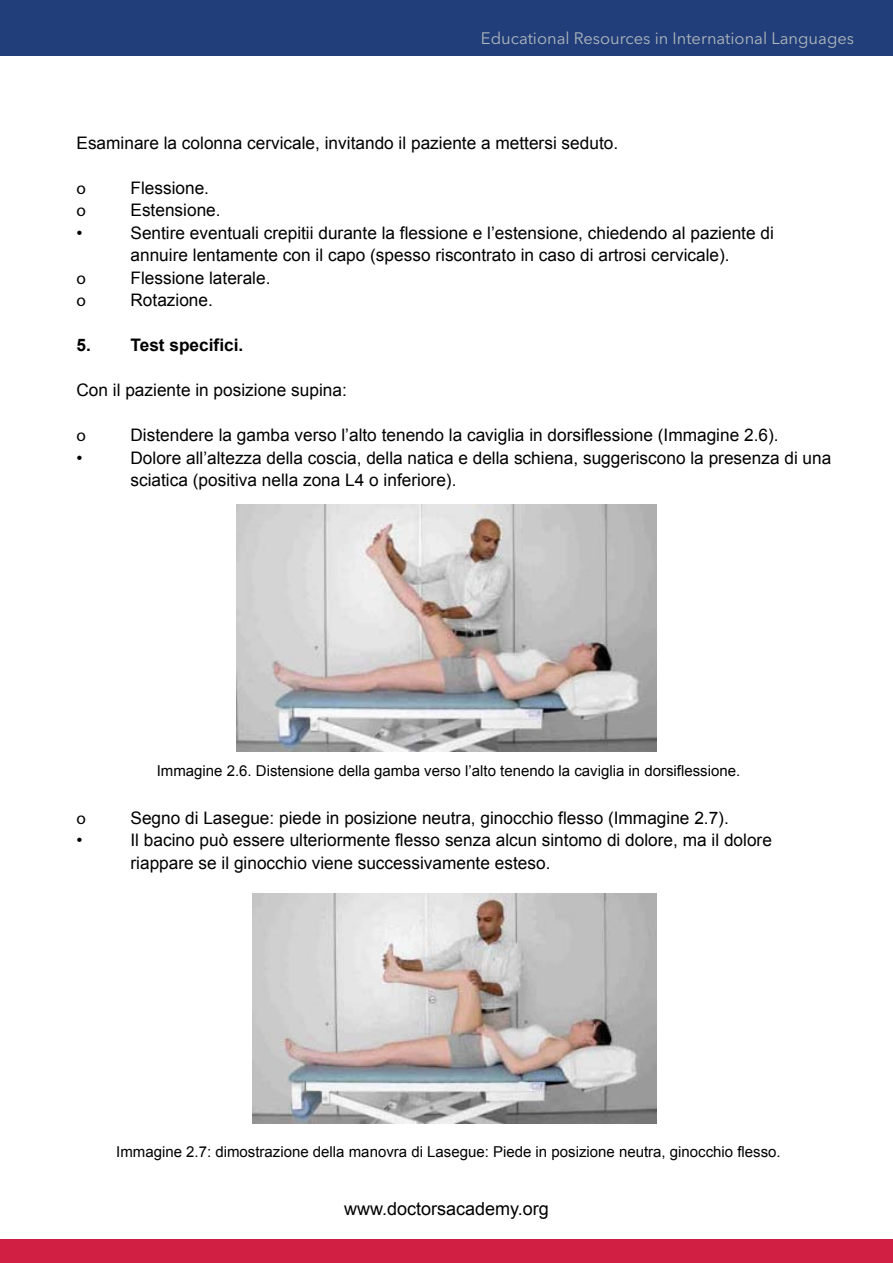
<style>
.page{position:relative;width:893px;height:1263px;background:#fff}
.page>*{position:absolute;margin:0;border:0;box-sizing:border-box;transform-origin:0 0}
.t1{font:18px "Arial";color:#000}
.t2{font:17.25px/22.5px "Arial";color:#000}
.t3{font:700 17.25px "Arial";color:#000}
.t4{font:17.25px "Myriad Pro";color:#000}
.t5{font:16.5px "Avenir Next LT Pro";color:#afb7bc}
.t6{font:15px "Arial";color:#000}
</style>
<div class="page">
<div style="left:0;top:0;width:893px;height:56px;background:#213e7a"></div>
<div style="left:0;top:1239px;width:893px;height:24px;background:#d01f43"></div>
<img style="left:237px;top:505px;width:419px;height:246px">
<img style="left:253px;top:893px;width:403px;height:230px">
<p class="t5" style="left:481px;top:29px;width:375px">Educational Resources in International Languages</p>
<p class="t2" style="left:76px;top:132px;width:543px">Esaminare la colonna cervicale, invitando il paziente a mettersi seduto.</p>
<p class="t4" style="left:76px;top:177px;width:11px">o</p>
<p class="t2" style="left:130px;top:177px;width:80px">Flessione.</p>
<p class="t4" style="left:76px;top:200px;width:11px">o</p>
<p class="t2" style="left:130px;top:199px;width:92px">Estensione.</p>
<p class="t2" style="left:76px;top:222px;width:8px">•</p>
<p class="t2" style="left:130px;top:222px;width:645px">Sentire eventuali crepitii durante la flessione e l’estensione, chiedendo al paziente di annuire lentamente con il capo (spesso riscontrato in caso di artrosi cervicale).</p>
<p class="t4" style="left:76px;top:267px;width:11px">o</p>
<p class="t2" style="left:130px;top:267px;width:141px">Flessione laterale.</p>
<p class="t4" style="left:76px;top:290px;width:11px">o</p>
<p class="t2" style="left:130px;top:289px;width:84px">Rotazione.</p>
<p class="t3" style="left:76px;top:334px;width:168px">5. Test specifici.</p>
<p class="t2" style="left:76px;top:379px;width:272px">Con il paziente in posizione supina:</p>
<p class="t4" style="left:76px;top:425px;width:11px">o</p>
<p class="t2" style="left:130px;top:424px;width:650px">Distendere la gamba verso l’alto tenendo la caviglia in dorsiflessione (Immagine 2.6).</p>
<p class="t2" style="left:76px;top:447px;width:8px">•</p>
<p class="t2" style="left:130px;top:447px;width:702px">Dolore all’altezza della coscia, della natica e della schiena, suggeriscono la presenza di una sciatica (positiva nella zona L4 o inferiore).</p>
<p class="t6" style="left:157px;top:761px;width:585px">Immagine 2.6. Distensione della gamba verso l’alto tenendo la caviglia in dorsiflessione.</p>
<p class="t4" style="left:76px;top:807px;width:11px">o</p>
<p class="t2" style="left:130px;top:807px;width:600px">Segno di Lasegue: piede in posizione neutra, ginocchio flesso (Immagine 2.7).</p>
<p class="t2" style="left:76px;top:829px;width:8px">•</p>
<p class="t2" style="left:130px;top:829px;width:643px">Il bacino può essere ulteriormente flesso senza alcun sintomo di dolore, ma il dolore riappare se il ginocchio viene successivamente esteso.</p>
<p class="t6" style="left:116px;top:1142px;width:666px">Immagine 2.7: dimostrazione della manovra di Lasegue: Piede in posizione neutra, ginocchio flesso.</p>
<p class="t1" style="left:344px;top:1197px;width:206px">www.doctorsacademy.org</p>
</div>
